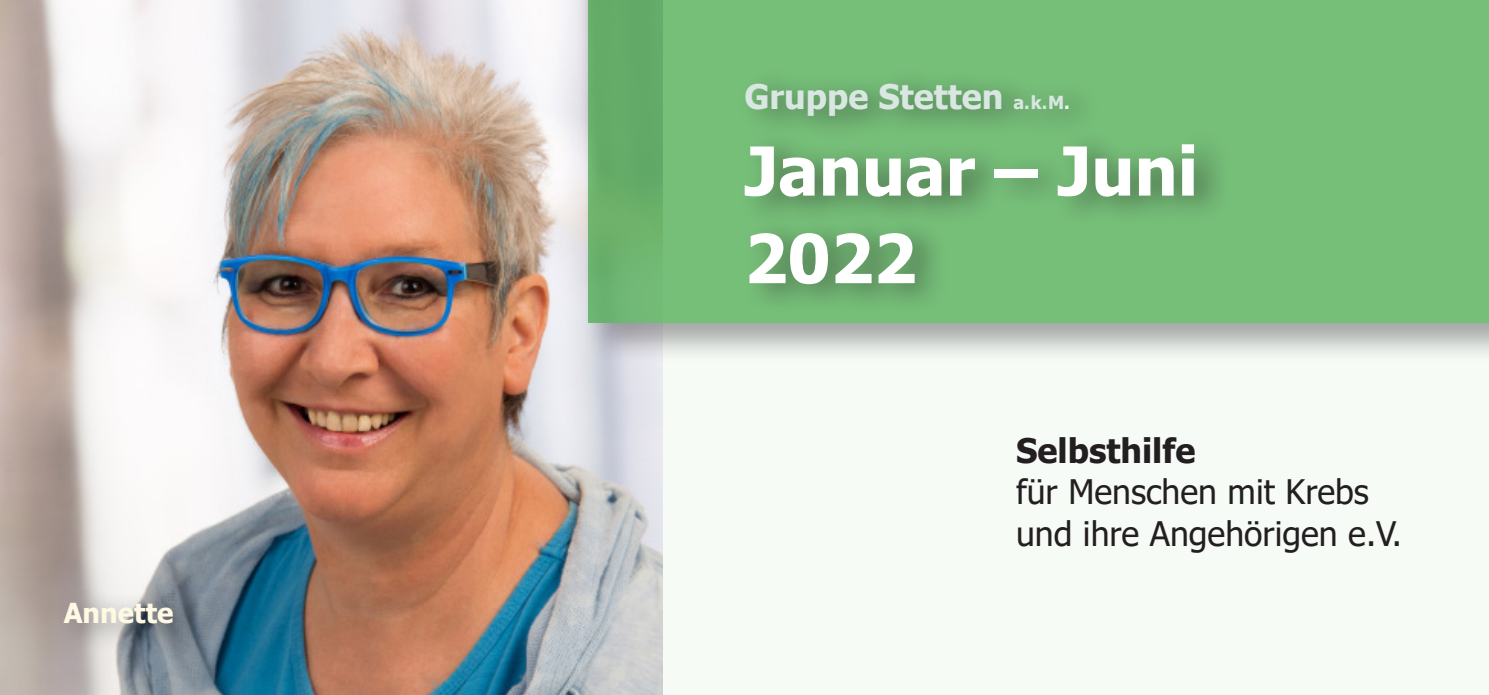
<style>
.page{position:relative;width:1489px;height:695px;background:#fff}
.page>*{position:absolute;margin:0;border:0;box-sizing:border-box;transform-origin:0 0}
.Überschrift_Titelsei{font:700 67.5px "Tahoma";color:#fff}
.Überschrift_Titelsei-2{font:33.75px/41.5px "Tahoma";color:#231f20}
.Überschrift_Titelsei-3{font:700 33.75px "Tahoma";color:#d9e6e2}
.Überschrift_Titelsei-4{font:700 33.75px "Tahoma";color:#231f20}
.Überschrift_Titelsei-5{font:700 27.5px "Tahoma";color:#fff9e3}
.s1{font-size:18px}
.s2{font-size:18px;color:#fff}
</style>
<div class="page">
<div style="left:0;top:0;width:1488px;height:694px;background:#f6fbf6"></div>
<img style="left:0;top:0;width:663px;height:694px">
<div style="left:56px;top:587px;width:153px;height:66px;background:#231f20;opacity:.5"></div>
<div style="left:582px;top:0;width:906px;height:364px;background:#231f20;opacity:.55"></div>
<svg style="left:588px;top:0;width:900px;height:323px;background:#73bc77"></svg>
<div style="left:736px;top:67px;width:495px;height:246px;background:#231f20;opacity:.5"></div>
<p class="Überschrift_Titelsei-5" style="left:64px;top:593px;width:111px">Annette</p>
<p class="Überschrift_Titelsei-3" style="left:744px;top:73px;width:327px">Gruppe Stetten <span class="s1">a.k.M</span><span class="s2">.</span></p>
<p class="Überschrift_Titelsei" style="left:744px;top:124px;width:455px">Januar – Juni</p>
<p class="Überschrift_Titelsei" style="left:744px;top:211px;width:173px">2022</p>
<p class="Überschrift_Titelsei-4" style="left:1016px;top:426px;width:181px">Selbsthilfe</p>
<p class="Überschrift_Titelsei-2" style="left:1016px;top:473px;width:387px">für Menschen mit Krebs und ihre Angehörigen e.V.</p>
</div>
